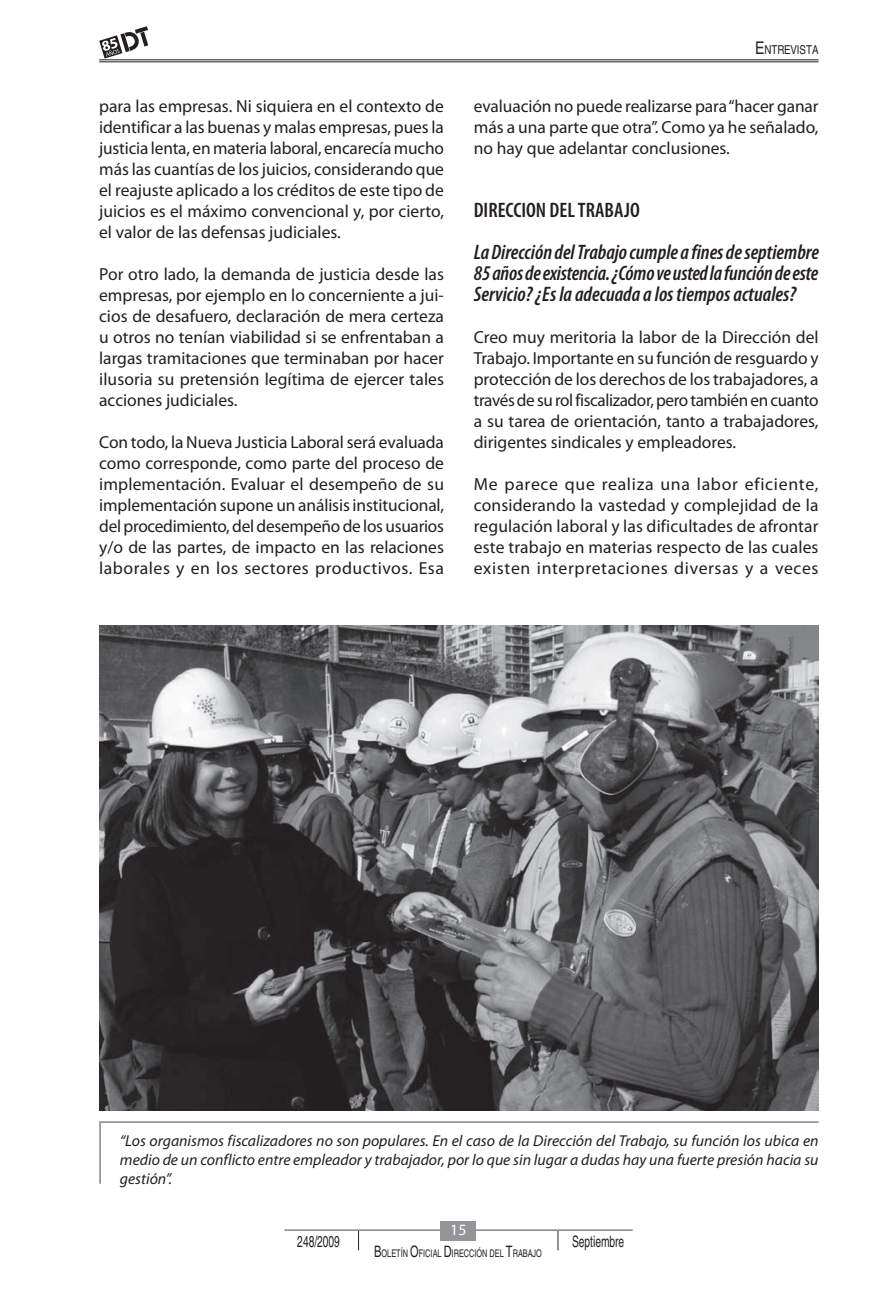
<style>
.page{position:relative;width:893px;height:1290px;background:#fff}
.page>*{position:absolute;margin:0;border:0;box-sizing:border-box;transform-origin:0 0}
.t1{font:italic 600 condensed 21px/21px "Myriad Pro";color:#231f20;text-align:justify}
.t2{font:600 condensed 21px "Myriad Pro";color:#231f20}
.t3{font:17.5px/21px "Myriad Pro";color:#231f20;text-align:justify}
.t4{font:italic 15.75px/18.9px "Myriad Pro";color:#231f20;text-align:justify}
.t5{font:15.75px "Helvetica LT Std";color:#231f20;scale:.65 1}
.t6{font:15.75px "Myriad Pro";color:#fff}
.t7{font:12.25px "Helvetica LT Std";color:#231f20;scale:.8 1}
.t8{font:10.5px "Helvetica LT Std";color:#231f20;scale:.7 1}
.s1{font-size:17.5px}
.s2{font-size:15.75px}
</style>
<div class="page">
<svg style="left:358px;top:1231px;width:1px;height:19px"></svg>
<svg style="left:557px;top:1231px;width:1px;height:19px"></svg>
<hr style="left:284px;top:1229px;width:349px;height:2px;background:#939598">
<div style="left:440px;top:1221px;width:36px;height:19px;background:#939598"></div>
<hr style="left:99px;top:62px;width:720px;height:1px;background:#231f20">
<hr style="left:99px;top:60px;width:720px;height:1px;background:#231f20">
<svg style="left:99px;top:26px;width:49px;height:33px"></svg>
<img style="left:99px;top:625px;width:720px;height:485px">
<hr style="left:99px;top:1121px;width:720px;height:2px;background:#95979a">
<hr style="left:99px;top:1123px;width:2px;height:61px;background:#95979a">
<p class="t3" style="left:99px;top:96px;width:346px">para las empresas. Ni siquiera en el contexto de identificar a las buenas y malas empresas, pues la justicia lenta, en materia laboral, encarecía mucho más las cuantías de los juicios, considerando que el reajuste aplicado a los créditos de este tipo de juicios es el máximo convencional y, por cierto, el valor de las defensas judiciales.</p>
<p class="t3" style="left:99px;top:264px;width:346px">Por otro lado, la demanda de justicia desde las empresas, por ejemplo en lo concerniente a jui&shy;cios de desafuero, declaración de mera certeza u otros no tenían viabilidad si se enfrentaban a largas tramitaciones que terminaban por hacer ilusoria su pretensión legítima de ejercer tales acciones judiciales.</p>
<p class="t3" style="left:99px;top:432px;width:346px">Con todo, la Nueva Justicia Laboral será evaluada como corresponde, como parte del proceso de implementación. Evaluar el desempeño de su implementación supone un análisis institucional, del procedimiento, deldesempeñode los usuarios y/o de las partes, de impacto en las relaciones laborales y en los sectores productivos. Esa</p>
<p class="t7" style="left:755px;top:42px;width:81px"><span class="s1">E</span> NTREVI STA</p>
<p class="t3" style="left:474px;top:96px;width:346px">evaluación no puede realizarse para“hacer ganar más a una parte que otra”. Como ya he señalado, no hay que adelantar conclusiones.</p>
<p class="t2" style="left:474px;top:199px;width:168px">DIRECCION DEL TRABAJO</p>
<p class="t1" style="left:474px;top:242px;width:347px">La Dirección del Trabajo cumple a fines de septiembre 85 años de existencia. ¿Cómo ve usted la función de este Servicio? ¿Es la adecuada a los tiempos actuales?</p>
<p class="t3" style="left:474px;top:327px;width:346px">Creo muy meritoria la labor de la Dirección del Trabajo. Importante en su función de resguardo y protección de los derechos de los trabajadores, a travésde surolfiscalizador,perotambiénencuanto a su tarea de orientación, tanto a trabajadores, dirigentes sindicales y empleadores.</p>
<p class="t3" style="left:474px;top:474px;width:346px">Me parece que realiza una labor eficiente, considerando la vastedad y complejidad de la regulación laboral y las dificultades de afrontar este trabajo en materias respecto de las cuales existen interpretaciones diversas y a veces</p>
<p class="t4" style="left:120px;top:1131px;width:700px">“Los organismos fiscalizadores no son populares. En el caso de la Dirección del Trabajo, su función los ubica en medio de un conflicto entre empleador y trabajador, por lo que sin lugar a dudas hay una fuerte presión hacia su gestión”.</p>
<p class="t6" style="left:450px;top:1221px;width:18px">15</p>
<p class="t5" style="left:297px;top:1232px;width:67px">248/2009</p>
<p class="t5" style="left:572px;top:1232px;width:82px">Septiembre</p>
<p class="t8" style="left:374px;top:1247px;width:241px"><span class="s2">B</span>OLETÍN <span class="s2">O</span>FICIAL <span class="s2">D</span>IRECCIÓN DEL <span class="s2">T</span>RABAJO</p>
</div>
